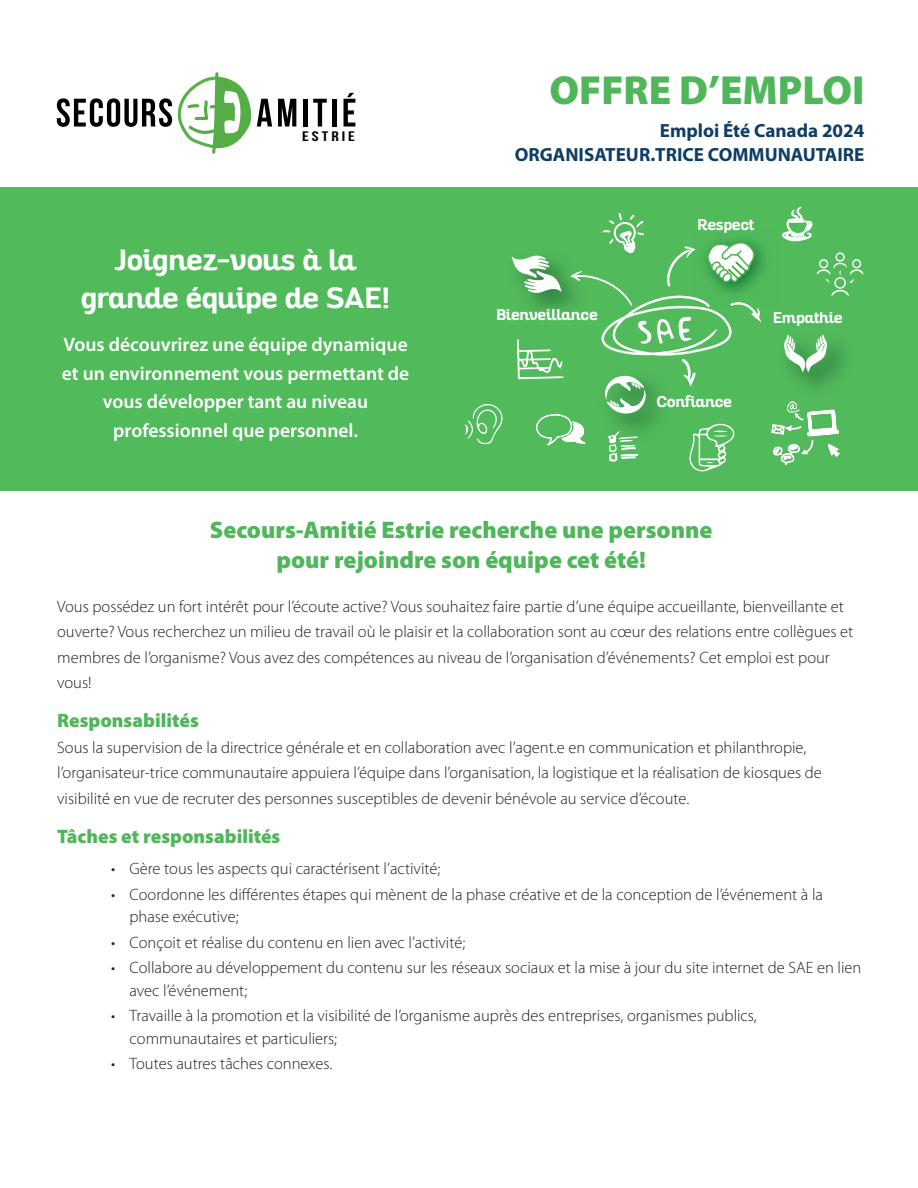
<style>
.page{position:relative;width:918px;height:1188px;background:#fff}
.page>*{position:absolute;margin:0;border:0;box-sizing:border-box;transform-origin:0 0}
.t1{font:900 40.8px "Myriad Pro";color:#4fb65a}
.t2{font:700 28.5px/37.5px "Altair";color:#fff;text-align:center}
.t3{font:900 24px/30px "Myriad Pro";color:#4fb65a;text-align:center}
.t4{font:600 19.5px/28.5px "Myriad Pro";color:#fff;text-align:center}
.t5{font:900 19.5px "Myriad Pro";color:#4fb65a}
.t6{font:700 19.05px/24.3px "Myriad Pro";color:#0e3d65;text-align:right}
.t7{font:300 16.5px/25.5px "Myriad Pro";color:#231f20}
.t8{font:700 15.15px "Altair";color:#fff}
.t9{font:700 13.8px "Bebas Neue";letter-spacing:.165em;color:#000001;scale:1.33 1}
</style>
<div class="page">
<div style="left:0;top:188px;width:918px;height:303px;background:#51ba5b"></div>
<svg style="left:464px;top:404px;width:39px;height:40px"></svg>
<svg style="left:817px;top:252px;width:47px;height:45px"></svg>
<svg style="left:782px;top:207px;width:30px;height:34px"></svg>
<svg style="left:772px;top:401px;width:67px;height:64px"></svg>
<svg style="left:784px;top:334px;width:43px;height:38px"></svg>
<svg style="left:512px;top:213px;width:249px;height:258px"></svg>
<svg style="left:278px;top:99px;width:18px;height:28px"></svg>
<hr style="left:303px;top:99px;width:4px;height:28px;background:#000001">
<svg style="left:313px;top:99px;width:14px;height:28px"></svg>
<hr style="left:333px;top:99px;width:4px;height:28px;background:#000001">
<svg style="left:344px;top:93px;width:11px;height:34px"></svg>
<svg style="left:57px;top:72px;width:215px;height:82px"></svg>
<p class="t9" style="left:302px;top:129px;width:41px">ESTRIE</p>
<h2 class="t2" style="left:81px;top:242px;width:310px">Joignez-vous à la grande équipe de SAE!</h2>
<p class="t4" style="left:62px;top:331px;width:349px">Vous découvrirez une équipe dynamique et un environnement vous permettant de vous développer tant au niveau professionnel que personnel.</p>
<h1 class="t1" style="left:549px;top:67px;width:317px">OFFRE D’EMPLOI</h1>
<p class="t6" style="left:515px;top:118px;width:351px">Emploi Été Canada 2024<br>ORGANISATEUR.TRICE COMMUNAUTAIRE</p>
<p class="t8" style="left:697px;top:215px;width:58px">Respect</p>
<p class="t8" style="left:496px;top:304px;width:103px">Bienveillance</p>
<p class="t8" style="left:773px;top:308px;width:71px">Empathie</p>
<p class="t8" style="left:657px;top:392px;width:77px">Confiance</p>
<h3 class="t3" style="left:210px;top:515px;width:504px">Secours-Amitié Estrie recherche une personne pour rejoindre son équipe cet été!</h3>
<p class="t7" style="left:57px;top:594px;width:798px">Vous possédez un fort intérêt pour l’écoute active? Vous souhaitez faire partie d’une équipe accueillante, bienveillante et ouverte? Vous recherchez un milieu de travail où le plaisir et la collaboration sont au cœur des relations entre collègues et membres de l’organisme? Vous avez des compétences au niveau de l’organisation d’événements? Cet emploi est pour vous!</p>
<p class="t5" style="left:57px;top:710px;width:143px">Responsabilités</p>
<p class="t7" style="left:57px;top:735px;width:766px">Sous la supervision de la directrice générale et en collaboration avec l’agent.e en communication et philanthropie, l’organisateur-trice communautaire appuiera l’équipe dans l’organisation, la logistique et la réalisation de kiosques de visibilité en vue de recruter des personnes susceptibles de devenir bénévole au service d’écoute.</p>
<p class="t5" style="left:57px;top:825px;width:225px">Tâches et responsabilités</p>
<p class="t7" style="left:111px;top:856px;width:331px">• Gère tous les aspects qui caractérisent l’activité;</p>
<p class="t7" style="left:130px;top:883px;width:695px;line-height:22.5px;text-indent:-18px">• Coordonne les différentes étapes qui mènent de la phase créative et de la conception de l’événement à la phase exécutive;</p>
<p class="t7" style="left:111px;top:930px;width:356px">• Conçoit et réalise du contenu en lien avec l’activité;</p>
<p class="t7" style="left:130px;top:957px;width:733px;line-height:22.5px;text-indent:-18px">• Collabore au développement du contenu sur les réseaux sociaux et la mise à jour du site internet de SAE en lien avec l’événement;</p>
<p class="t7" style="left:130px;top:1005px;width:629px;line-height:22.5px;text-indent:-18px">• Travaille à la promotion et la visibilité de l’organisme auprès des entreprises, organismes publics, communautaires et particuliers;</p>
<p class="t7" style="left:111px;top:1051px;width:223px">• Toutes autres tâches connexes.</p>
</div>
